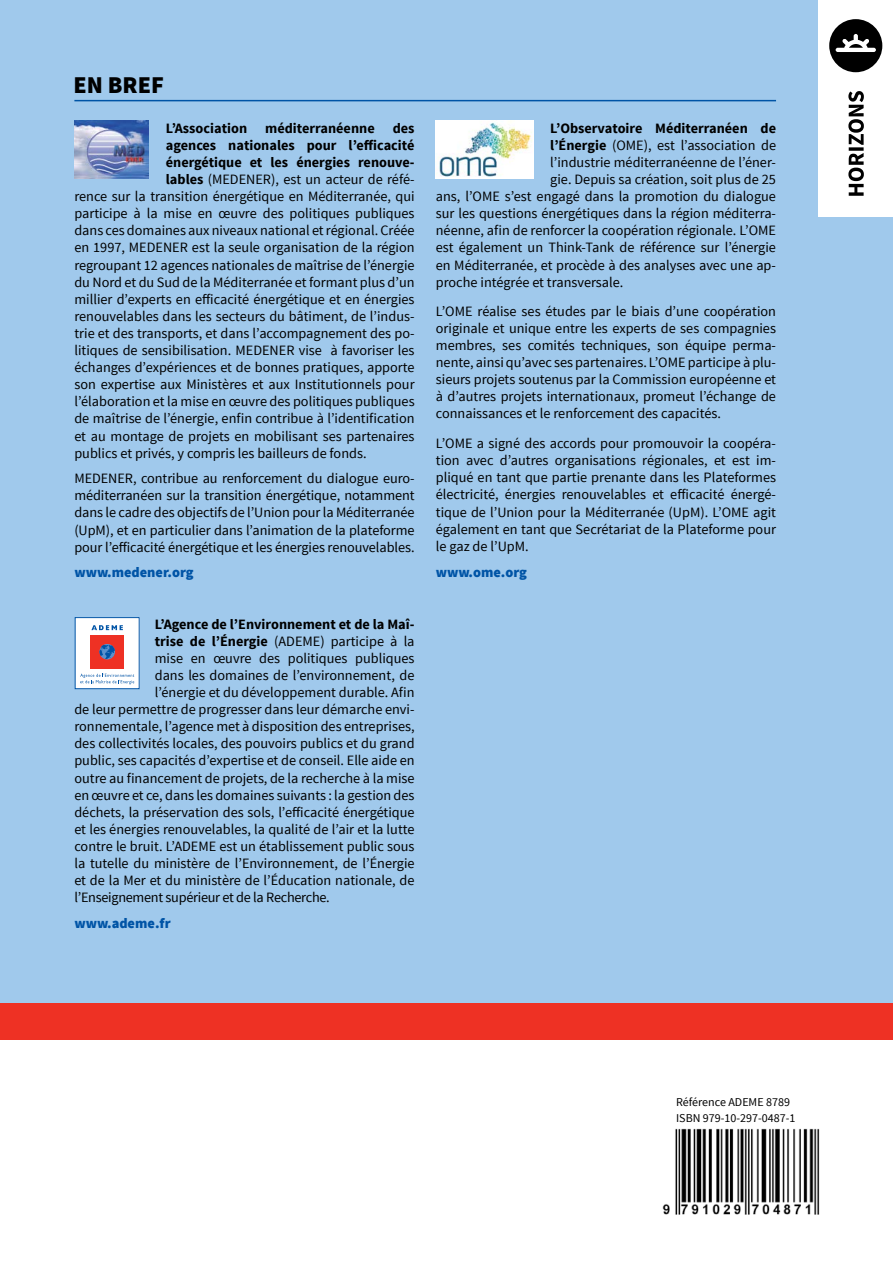
<style>
.page{position:relative;width:893px;height:1263px;background:#fff}
.page>*{position:absolute;margin:0;border:0;box-sizing:border-box;transform-origin:0 0}
.t1{font:900 24px "Source Sans Pro";color:#000}
.t2{font:14.25px/17.1px "Source Sans Pro";color:#000;text-align:justify}
.t3{font:700 14.25px "Source Sans Pro";color:#000}
.t4{font:14.25px "Source Sans Pro";letter-spacing:-.02em;color:#000}
.t5{font:900 14.25px "Source Sans Pro";color:#0054a6}
.t6{font:12px "Source Sans Pro";color:#000}
.s1{font-weight:700}
</style>
<div class="page">
<div style="left:0;top:0;width:893px;height:1024px;background:#a0c9ec"></div>
<div style="left:819px;top:0;width:74px;height:217px;background:#fff"></div>
<svg style="left:829px;top:19px;width:53px;height:53px"></svg>
<svg style="left:848px;top:91px;width:16px;height:105px"></svg>
<hr style="left:74px;top:100px;width:702px;height:1px;background:#0054a6">
<img style="left:436px;top:120px;width:97px;height:59px">
<div style="left:75px;top:618px;width:64px;height:71px;background:#fff"></div>
<div style="left:75px;top:617px;width:64px;height:72px;border:1px solid #0054a6"></div>
<div style="left:90px;top:635px;width:34px;height:34px;background:#ee3124"></div>
<svg style="left:99px;top:644px;width:16px;height:15px"></svg>
<svg style="left:91px;top:625px;width:32px;height:5px"></svg>
<svg style="left:80px;top:673px;width:54px;height:11px"></svg>
<img style="left:74px;top:120px;width:74px;height:59px">
<div style="left:0;top:1003px;width:893px;height:37px;background:#ee3124"></div>
<img style="left:662px;top:1128px;width:158px;height:87px">
<p class="t1" style="left:73px;top:69px;width:92px">EN BREF</p>
<p class="t3" style="left:166px;top:119px;width:83px">L’Association</p>
<p class="t3" style="left:265px;top:119px;width:111px">méditerranéenne</p>
<p class="t3" style="left:393px;top:119px;width:23px">des</p>
<p class="t3" style="left:166px;top:136px;width:250px">agences nationales pour l’efficacité</p>
<p class="t3" style="left:166px;top:153px;width:250px">énergétique et les énergies renouve-</p>
<p class="t2" style="left:166px;top:171px;width:250px"><span class="s1">lables</span> (MEDENER), est un acteur de réfé-</p>
<p class="t2" style="left:74px;top:188px;width:342px">rence sur la transition énergétique en Méditerranée, qui</p>
<p class="t2" style="left:74px;top:205px;width:342px">participe à la mise en œuvre des politiques publiques</p>
<p class="t2" style="left:74px;top:222px;width:342px">dans ces domaines aux niveaux national et régional. Créée</p>
<p class="t2" style="left:74px;top:239px;width:342px">en 1997, MEDENER est la seule organisation de la région</p>
<p class="t2" style="left:74px;top:256px;width:342px">regroupant 12 agences nationales de maîtrise de l’énergie</p>
<p class="t2" style="left:74px;top:274px;width:342px">du Nord et du Sud de la Méditerranée et formant plus d’un</p>
<p class="t2" style="left:74px;top:291px;width:342px">millier d’experts en efficacité énergétique et en énergies</p>
<p class="t2" style="left:74px;top:308px;width:342px">renouvelables dans les secteurs du bâtiment, de l’indus-</p>
<p class="t2" style="left:74px;top:325px;width:342px">trie et des transports, et dans l’accompagnement des po-</p>
<p class="t2" style="left:74px;top:342px;width:342px">litiques de sensibilisation. MEDENER vise à favoriser les</p>
<p class="t2" style="left:74px;top:359px;width:342px">échanges d’expériences et de bonnes pratiques, apporte</p>
<p class="t2" style="left:74px;top:376px;width:342px">son expertise aux Ministères et aux Institutionnels pour</p>
<p class="t2" style="left:74px;top:393px;width:342px">l’élaboration et la mise en œuvre des politiques publiques</p>
<p class="t2" style="left:74px;top:410px;width:342px">de maîtrise de l’énergie, enfin contribue à l’identification</p>
<p class="t2" style="left:74px;top:427px;width:342px">et au montage de projets en mobilisant ses partenaires</p>
<p class="t2" style="left:74px;top:445px;width:294px">publics et privés, y compris les bailleurs de fonds.</p>
<p class="t2" style="left:74px;top:470px;width:342px">MEDENER, contribue au renforcement du dialogue euro&shy;méditerranéen sur la transition énergétique, notamment dans le cadre des objectifs de l’Union pour la Méditerranée (UpM), et en particulier dans l’animation de la plateforme pour l’efficacité énergétique et les énergies renouvelables.</p>
<p class="t5" style="left:74px;top:563px;width:121px">www.medener.org</p>
<p class="t3" style="left:155px;top:615px;width:261px">L’Agence de l’Environnement et de la Maî-</p>
<p class="t2" style="left:155px;top:633px;width:261px"><span class="s1">trise de l’Énergie</span> (ADEME) participe à la</p>
<p class="t2" style="left:155px;top:650px;width:261px">mise en œuvre des politiques publiques</p>
<p class="t2" style="left:155px;top:667px;width:261px">dans les domaines de l’environnement, de</p>
<p class="t2" style="left:155px;top:684px;width:261px">l’énergie et du développement durable. Afin</p>
<p class="t2" style="left:74px;top:701px;width:342px">de leur permettre de progresser dans leur démarche envi-</p>
<p class="t2" style="left:74px;top:718px;width:342px">ronnementale, l’agence met à disposition des entreprises,</p>
<p class="t2" style="left:74px;top:735px;width:342px">des collectivités locales, des pouvoirs publics et du grand</p>
<p class="t2" style="left:74px;top:752px;width:342px">public, ses capacités d’expertise et de conseil. Elle aide en</p>
<p class="t2" style="left:74px;top:769px;width:342px">outre au financement de projets, de la recherche à la mise</p>
<p class="t2" style="left:74px;top:786px;width:342px">en œuvre et ce, dans les domaines suivants : la gestion des</p>
<p class="t2" style="left:74px;top:804px;width:342px">déchets, la préservation des sols, l’efficacité énergétique</p>
<p class="t2" style="left:74px;top:821px;width:342px">et les énergies renouvelables, la qualité de l’air et la lutte</p>
<p class="t2" style="left:74px;top:838px;width:342px">contre le bruit. L’ADEME est un établissement public sous</p>
<p class="t2" style="left:74px;top:855px;width:342px">la tutelle du ministère de l’Environnement, de l’Énergie</p>
<p class="t2" style="left:74px;top:872px;width:342px">et de la Mer et du ministère de l’Éducation nationale, de</p>
<p class="t4" style="left:74px;top:889px;width:257px">l’Enseignement supérieur et de la Recherche.</p>
<p class="t5" style="left:74px;top:914px;width:98px">www.ademe.fr</p>
<p class="t3" style="left:550px;top:119px;width:227px">L’Observatoire Méditerranéen de</p>
<p class="t2" style="left:550px;top:137px;width:227px"><span class="s1">l’Énergie</span> (OME), est l’association de</p>
<p class="t2" style="left:550px;top:154px;width:227px">l’industrie méditerranéenne de l’éner-</p>
<p class="t2" style="left:550px;top:171px;width:227px">gie. Depuis sa création, soit plus de 25</p>
<p class="t2" style="left:436px;top:188px;width:342px">ans, l’OME s’est engagé dans la promotion du dialogue</p>
<p class="t2" style="left:436px;top:205px;width:342px">sur les questions énergétiques dans la région méditerra-</p>
<p class="t2" style="left:436px;top:222px;width:342px">néenne, afin de renforcer la coopération régionale. L’OME</p>
<p class="t2" style="left:436px;top:239px;width:342px">est également un Think-Tank de référence sur l’énergie</p>
<p class="t2" style="left:436px;top:256px;width:342px">en Méditerranée, et procède à des analyses avec une ap-</p>
<p class="t2" style="left:436px;top:274px;width:189px">proche intégrée et transversale.</p>
<p class="t2" style="left:436px;top:303px;width:342px">L’OME réalise ses études par le biais d’une coopération originale et unique entre les experts de ses compagnies membres, ses comités techniques, son équipe perma&shy;nente, ainsi qu’avec ses partenaires. L’OME participe à plu&shy;sieurs projets soutenus par la Commission européenne et à d’autres projets internationaux, promeut l’échange de connaissances et le renforcement des capacités.</p>
<p class="t2" style="left:436px;top:435px;width:342px">L’OME a signé des accords pour promouvoir la coopéra&shy;tion avec d’autres organisations régionales, et est im&shy;pliqué en tant que partie prenante dans les Plateformes électricité, énergies renouvelables et efficacité énergé&shy;tique de l’Union pour la Méditerranée (UpM). L’OME agit également en tant que Secrétariat de la Plateforme pour le gaz de l’UpM.</p>
<p class="t5" style="left:436px;top:563px;width:93px">www.ome.org</p>
<p class="t6" style="left:676px;top:1095px;width:115px">Référence ADEME 8789</p>
<p class="t6" style="left:676px;top:1110px;width:121px">ISBN 979-10-297-0487-1</p>
</div>
